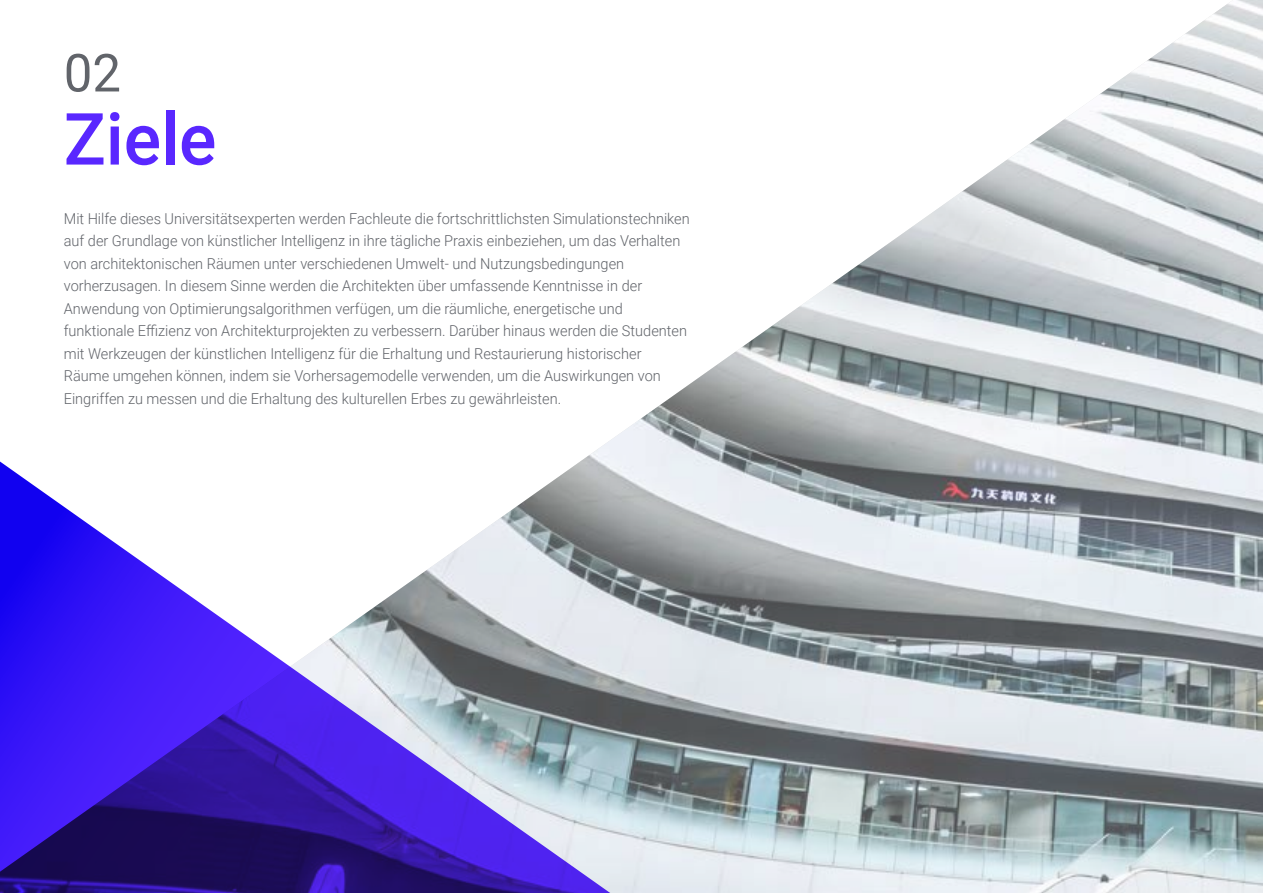
<style>
.page{position:relative;width:1263px;height:893px;background:#fff}
.page>*{position:absolute;margin:0;border:0;box-sizing:border-box;transform-origin:0 0}
.t1{font:500 72px "Roboto";color:#5927ff}
.t2{font:52.5px "Roboto";color:#61646a}
.t3{font:300 15px/22.5px "Roboto";color:#61646a}
</style>
<div class="page">
<img style="left:603px;top:0;width:660px;height:893px">
<svg style="left:0;top:446px;width:640px;height:447px"></svg>
<h2 class="t2" style="left:64px;top:36px;width:59px">02</h2>
<h1 class="t1" style="left:64px;top:89px;width:154px">Ziele</h1>
<p class="t3" style="left:64px;top:207px;width:627px">Mit Hilfe dieses Universitätsexperten werden Fachleute die fortschrittlichsten Simulationstechniken auf der Grundlage von künstlicher Intelligenz in ihre tägliche Praxis einbeziehen, um das Verhalten von architektonischen Räumen unter verschiedenen Umwelt- und Nutzungsbedingungen vorherzusagen. In diesem Sinne werden die Architekten über umfassende Kenntnisse in der Anwendung von Optimierungsalgorithmen verfügen, um die räumliche, energetische und funktionale Effizienz von Architekturprojekten zu verbessern. Darüber hinaus werden die Studenten mit Werkzeugen der künstlichen Intelligenz für die Erhaltung und Restaurierung historischer Räume umgehen können, indem sie Vorhersagemodelle verwenden, um die Auswirkungen von Eingriffen zu messen und die Erhaltung des kulturellen Erbes zu gewährleisten.</p>
</div>
